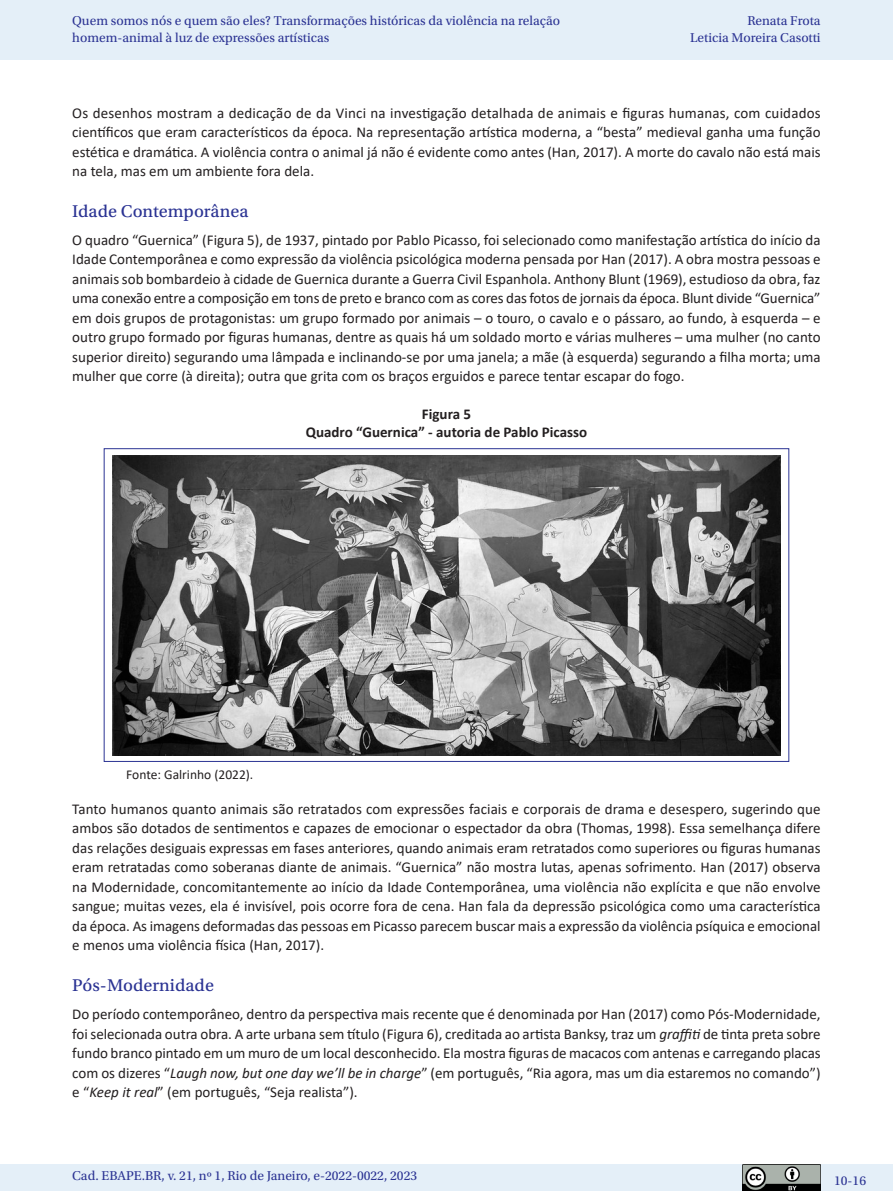
<style>
.page{position:relative;width:893px;height:1191px;background:#fff}
.page>*{position:absolute;margin:0;border:0;box-sizing:border-box;transform-origin:0 0}
._07_2_sub2{font:18px "Utopia Std Capt";color:#2b3393}
._06_0_texto{font:15px/19.5px "Calibri";color:#231f20;text-align:justify}
._08_2_tabela_titulo{font:700 15px/18px "Calibri";color:#231f20;text-align:center}
.t1{font:13.5px/16.5px "Utopia Std";color:#2b3393}
._00__fonte_legenda_f{font:13.5px "Calibri";color:#231f20}
.s1{font-style:italic}
</style>
<div class="page">
<div style="left:0;top:0;width:893px;height:60px;background:#e4eff8"></div>
<div style="left:0;top:1164px;width:893px;height:27px;background:#e4eff8"></div>
<img style="left:743px;top:1164px;width:78px;height:27px">
<img style="left:113px;top:455px;width:667px;height:300px">
<p class="t1" style="left:72px;top:13px;width:489px">Quem somos nós e quem são eles? Transformações históricas da violência na relação homem-animal à luz de expressões artísticas</p>
<p class="t1" style="left:690px;top:13px;width:132px;text-align:right">Renata Frota<br>Leticia Moreira Casotti</p>
<p class="_06_0_texto" style="left:72px;top:102px;width:750px">Os desenhos mostram a dedicação de da Vinci na investigação detalhada de animais e figuras humanas, com cuidados científicos que eram característicos da época. Na representação artística moderna, a “besta” medieval ganha uma função estética e dramática. A violência contra o animal já não é evidente como antes (Han, 2017). A morte do cavalo não está mais na tela, mas em um ambiente fora dela.</p>
<p class="_07_2_sub2" style="left:72px;top:201px;width:178px">Idade Contemporânea</p>
<p class="_06_0_texto" style="left:72px;top:230px;width:750px">O quadro “Guernica” (Figura 5), de 1937, pintado por Pablo Picasso, foi selecionado como manifestação artística do início da Idade Contemporânea e como expressão da violência psicológica moderna pensada por Han (2017). A obra mostra pessoas e animais sob bombardeio à cidade de Guernica durante a Guerra Civil Espanhola. Anthony Blunt (1969), estudioso da obra, faz uma conexão entre a composição em tons de preto e branco com as cores das fotos de jornais da época. Blunt divide “Guernica” em dois grupos de protagonistas: um grupo formado por animais – o touro, o cavalo e o pássaro, ao fundo, à esquerda – e outro grupo formado por figuras humanas, dentre as quais há um soldado morto e várias mulheres – uma mulher (no canto superior direito) segurando uma lâmpada e inclinando-se por uma janela; a mãe (à esquerda) segurando a filha morta; uma mulher que corre (à direita); outra que grita com os braços erguidos e parece tentar escapar do fogo.</p>
<p class="_08_2_tabela_titulo" style="left:306px;top:405px;width:283px">Figura 5<br>Quadro “Guernica” - autoria de Pablo Picasso</p>
<p class="_00__fonte_legenda_f" style="left:126px;top:764px;width:129px">Fonte: Galrinho (2022).</p>
<p class="_06_0_texto" style="left:72px;top:798px;width:750px">Tanto humanos quanto animais são retratados com expressões faciais e corporais de drama e desespero, sugerindo que ambos são dotados de sentimentos e capazes de emocionar o espectador da obra (Thomas, 1998). Essa semelhança difere das relações desiguais expressas em fases anteriores, quando animais eram retratados como superiores ou figuras humanas eram retratadas como soberanas diante de animais. “Guernica” não mostra lutas, apenas sofrimento. Han (2017) observa na Modernidade, concomitantemente ao início da Idade Contemporânea, uma violência não explícita e que não envolve sangue; muitas vezes, ela é invisível, pois ocorre fora de cena. Han fala da depressão psicológica como uma característica da época. As imagens deformadas das pessoas em Picasso parecem buscar mais a expressão da violência psíquica e emocional e menos uma violência física (Han, 2017).</p>
<p class="_07_2_sub2" style="left:72px;top:975px;width:143px">Pós-Modernidade</p>
<p class="_06_0_texto" style="left:72px;top:1004px;width:750px">Do período contemporâneo, dentro da perspectiva mais recente que é denominada por Han (2017) como Pós-Modernidade, foi selecionada outra obra. A arte urbana sem título (Figura 6), creditada ao artista Banksy, traz um <span class="s1">graffiti</span> de tinta preta sobre fundo branco pintado em um muro de um local desconhecido. Ela mostra figuras de macacos com antenas e carregando placas com os dizeres “<span class="s1">Laugh now, but one day we’ll be in charge</span>” (em português, “Ria agora, mas um dia estaremos no comando”) e “<span class="s1">Keep it real</span>” (em português, “Seja realista”).</p>
<p class="t1" style="left:72px;top:1167px;width:346px">Cad. EBAPE.BR, v. 21, nº 1, Rio de Janeiro, e-2022-0022, 2023</p>
<p class="t1" style="left:834px;top:1172px;width:33px">10-16</p>
</div>
